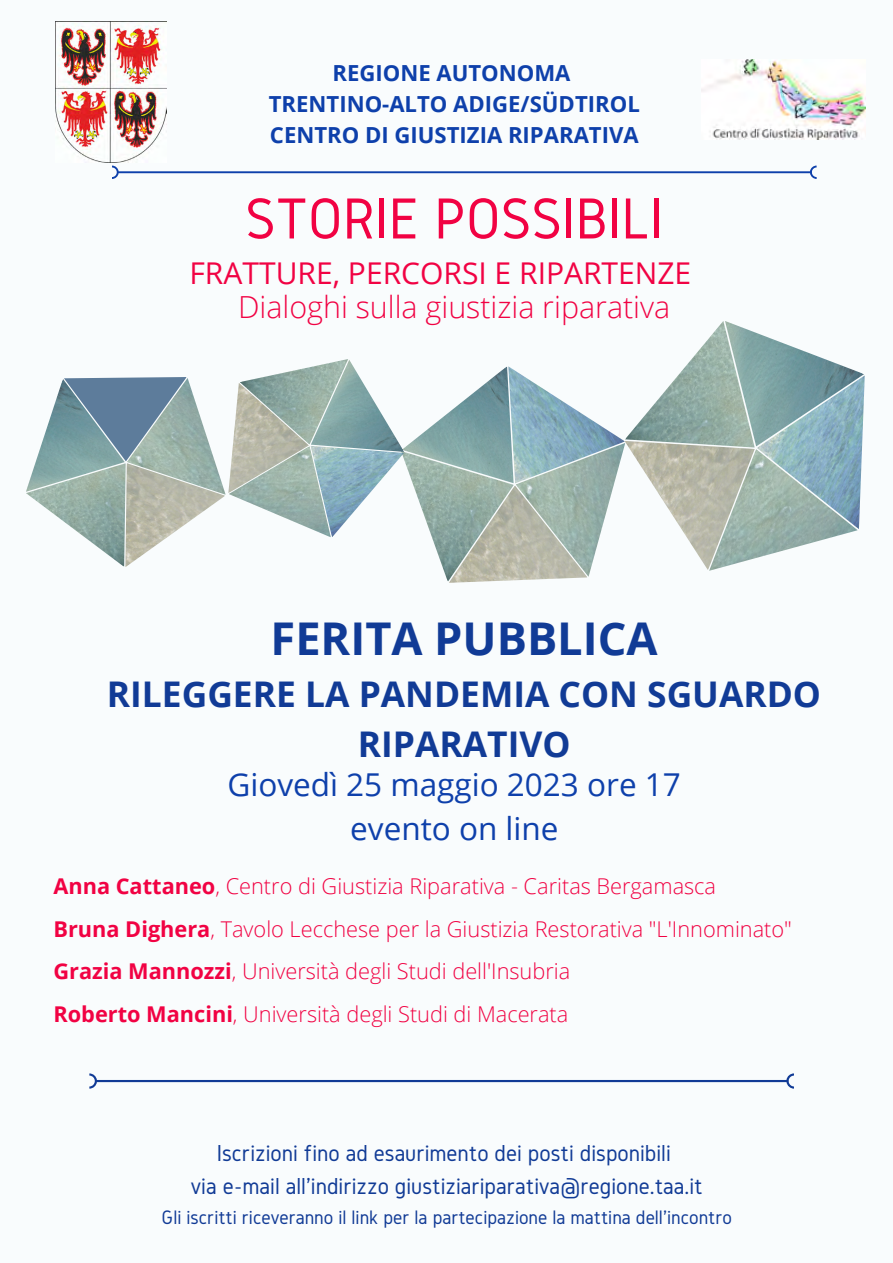
<style>
.page{position:relative;width:893px;height:1263px;background:#f9fcfd}
.page>*{position:absolute;margin:0;border:0;box-sizing:border-box;transform-origin:0 0}
.t1{font:60px "Gidole";color:#f10243}
.t2{font:700 45.15px "Open Sans";color:#113b96}
.t3{font:700 35.4px/49.5px "Open Sans";color:#113b96;text-align:center}
.t4{font:31.5px "Open Sans";color:#0e40ab}
.t5{font:300 30.38px "Open Sans";color:#f10243}
.t6{font:30px "Open Sans";color:#f10243}
.t7{font:24px "Gidole";color:#113b96}
.t8{font:700 22.12px "Open Sans";color:#0e40ab}
.t9{font:300 21.75px "Open Sans";color:#f10243}
.t10{font:20.25px "Gidole";color:#113b96}
.s1{font-weight:700}
</style>
<div class="page">
<img style="left:449px;top:486px;width:138px;height:97px">
<img style="left:412px;top:483px;width:102px;height:99px">
<img style="left:513px;top:369px;width:111px;height:114px">
<img style="left:515px;top:443px;width:109px;height:134px">
<img style="left:404px;top:366px;width:109px;height:117px">
<img style="left:624px;top:441px;width:130px;height:129px">
<img style="left:625px;top:321px;width:129px;height:126px">
<img style="left:757px;top:446px;width:106px;height:83px">
<img style="left:709px;top:449px;width:148px;height:122px">
<img style="left:725px;top:321px;width:139px;height:125px">
<img style="left:26px;top:463px;width:199px;height:104px">
<svg style="left:64px;top:377px;width:123px;height:84px"></svg>
<img style="left:127px;top:378px;width:99px;height:117px">
<img style="left:26px;top:379px;width:99px;height:113px">
<svg style="left:112px;top:166px;width:704px;height:13px"></svg>
<svg style="left:89px;top:1073px;width:705px;height:15px"></svg>
<img style="left:701px;top:60px;width:164px;height:79px">
<img style="left:56px;top:21px;width:110px;height:141px">
<img style="left:228px;top:383px;width:81px;height:110px">
<img style="left:240px;top:359px;width:108px;height:86px">
<img style="left:331px;top:452px;width:73px;height:85px">
<img style="left:229px;top:446px;width:102px;height:91px">
<img style="left:311px;top:360px;width:93px;height:92px">
<p class="t8" style="left:332px;top:58px;width:239px">REGIONE AUTONOMA</p>
<p class="t8" style="left:269px;top:88px;width:372px">TRENTINO-ALTO ADIGE/SÜDTIROL</p>
<p class="t8" style="left:270px;top:119px;width:370px">CENTRO DI GIUSTIZIA RIPARATIVA</p>
<p class="t1" style="left:245px;top:185px;width:420px">STORIE POSSIBILI</p>
<p class="t6" style="left:189px;top:251px;width:503px">FRATTURE, PERCORSI E RIPARTENZE</p>
<p class="t5" style="left:238px;top:286px;width:433px">Dialoghi sulla giustizia riparativa</p>
<p class="t2" style="left:271px;top:607px;width:388px">FERITA PUBBLICA</p>
<p class="t3" style="left:107px;top:669px;width:716px">RILEGGERE LA PANDEMIA CON SGUARDO<br>RIPARATIVO</p>
<p class="t4" style="left:227px;top:762px;width:455px">Giovedì 25 maggio 2023 ore 17</p>
<p class="t4" style="left:350px;top:806px;width:210px">evento on line</p>
<p class="t9" style="left:53px;top:870px;width:664px"><span class="s1">Anna Cattaneo</span>, Centro di Giustizia Riparativa - Caritas Bergamasca</p>
<p class="t9" style="left:53px;top:913px;width:740px"><span class="s1">Bruna Dighera</span>, Tavolo Lecchese per la Giustizia Restorativa "L'Innominato"</p>
<p class="t9" style="left:53px;top:956px;width:518px"><span class="s1">Grazia Mannozzi</span>, Università degli Studi dell'Insubria</p>
<p class="t9" style="left:53px;top:999px;width:516px"><span class="s1">Roberto Mancini</span>, Università degli Studi di Macerata</p>
<p class="t7" style="left:217px;top:1140px;width:455px">Iscrizioni fino ad esaurimento dei posti disponibili</p>
<p class="t7" style="left:191px;top:1173px;width:513px">via e-mail all'indirizzo giustiziariparativa@regione.taa.it</p>
<p class="t10" style="left:162px;top:1206px;width:572px">Gli iscritti riceveranno il link per la partecipazione la mattina dell'incontro</p>
</div>
